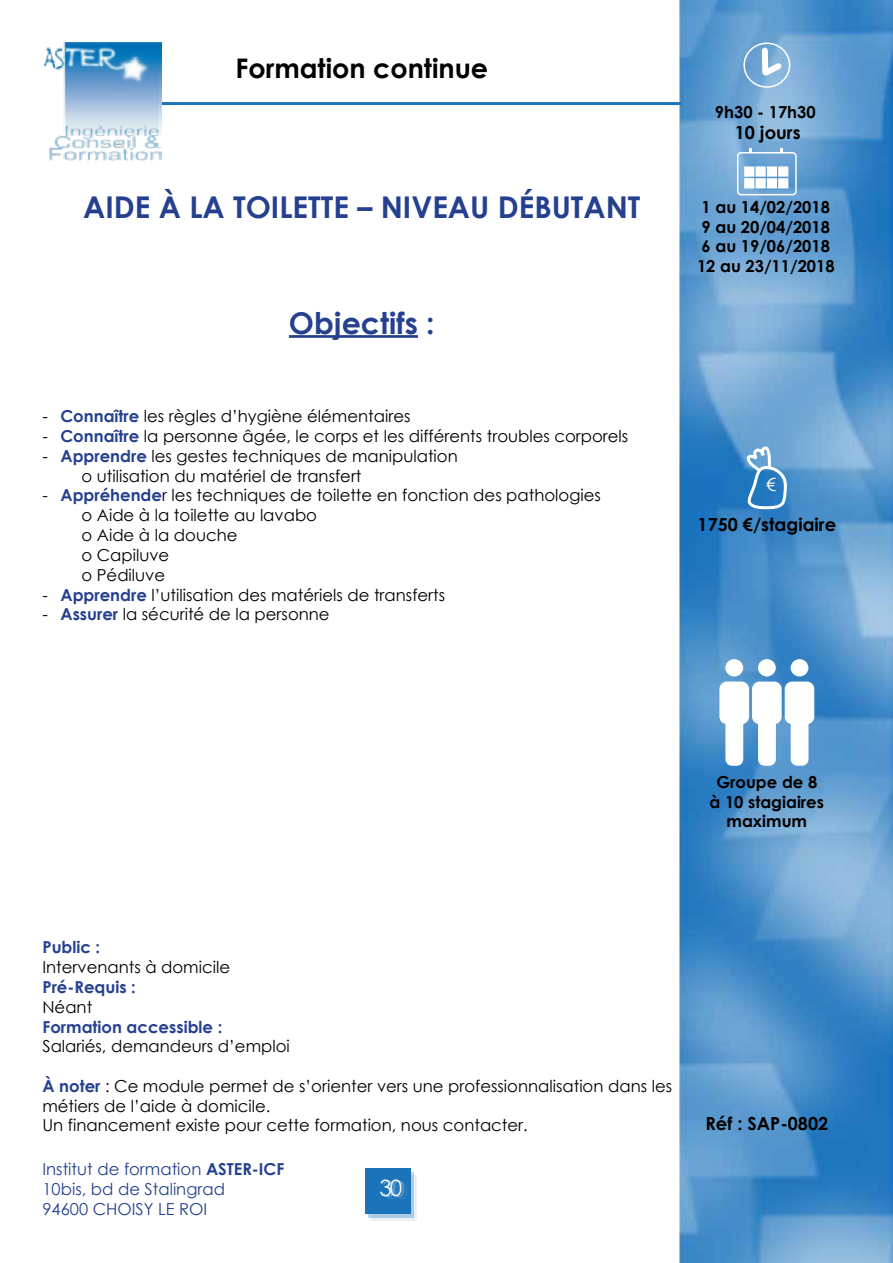
<style>
.page{position:relative;width:893px;height:1263px;background:#fff}
.page>*{position:absolute;margin:0;border:0;box-sizing:border-box;transform-origin:0 0}
.t1{font:700 30px "Century Gothic";color:#25408f}
.t2{font:700 27px "Century Gothic";color:#000}
.t3{font:22.5px "Century Gothic";color:#fff}
.t4{font:700 18px "Century Gothic";color:#000}
.t5{font:18px "Century Gothic";color:#fff}
.t6{font:16.5px/19.8px "Century Gothic";color:#000}
.t7{font:700 16.5px/19.8px "Century Gothic";color:#000}
.t8{font:16.5px/19.8px "Century Gothic";color:#25408f}
.t9{font:700 16.5px "Century Gothic";color:#25408f}
.s1{font-weight:700;color:#25408f}
.s2{font-weight:700}
</style>
<div class="page">
<img style="left:679px;top:0;width:214px;height:1263px">
<div style="left:365px;top:1168px;width:46px;height:46px;background:#1b73ba"></div>
<div style="left:368px;top:1172px;width:46px;height:46px;background:#1b73ba"></div>
<svg style="left:371px;top:1175px;width:46px;height:45px"></svg>
<hr style="left:121px;top:102px;width:560px;height:3px;background:#1b73ba">
<img style="left:43px;top:43px;width:118px;height:118px">
<div style="left:743px;top:43px;width:47px;height:45px;border:2px solid #fff;border-radius:50%"></div>
<svg style="left:758px;top:44px;width:28px;height:37px"></svg>
<svg style="left:747px;top:448px;width:42px;height:64px"></svg>
<div style="left:737px;top:152px;width:60px;height:43px;border:2px solid #fff;border-radius:3px"></div>
<div style="left:745px;top:167px;width:9px;height:9px;background:#fff"></div>
<div style="left:744px;top:166px;width:10px;height:11px;border:2px solid #fff"></div>
<div style="left:756px;top:167px;width:9px;height:9px;background:#fff"></div>
<div style="left:755px;top:166px;width:11px;height:11px;border:2px solid #fff"></div>
<div style="left:768px;top:167px;width:8px;height:9px;background:#fff"></div>
<div style="left:767px;top:166px;width:10px;height:11px;border:2px solid #fff"></div>
<div style="left:779px;top:167px;width:9px;height:9px;background:#fff"></div>
<div style="left:778px;top:166px;width:10px;height:11px;border:2px solid #fff"></div>
<div style="left:745px;top:179px;width:9px;height:9px;background:#fff"></div>
<div style="left:744px;top:178px;width:10px;height:10px;border:2px solid #fff"></div>
<div style="left:756px;top:179px;width:9px;height:9px;background:#fff"></div>
<div style="left:755px;top:178px;width:11px;height:10px;border:2px solid #fff"></div>
<div style="left:768px;top:179px;width:8px;height:9px;background:#fff"></div>
<div style="left:767px;top:178px;width:10px;height:10px;border:2px solid #fff"></div>
<div style="left:779px;top:179px;width:9px;height:9px;background:#fff"></div>
<div style="left:778px;top:178px;width:10px;height:10px;border:2px solid #fff"></div>
<div style="left:726px;top:660px;width:16px;height:16px;background:#fff;border-radius:50%"></div>
<div style="left:725px;top:659px;width:18px;height:17px;border:2px solid #fff;border-radius:50%"></div>
<div style="left:759px;top:660px;width:16px;height:16px;background:#fff;border-radius:50%"></div>
<div style="left:758px;top:659px;width:18px;height:17px;border:2px solid #fff;border-radius:50%"></div>
<div style="left:791px;top:660px;width:17px;height:16px;background:#fff;border-radius:50%"></div>
<div style="left:791px;top:659px;width:17px;height:17px;border:2px solid #fff;border-radius:50%"></div>
<svg style="left:719px;top:681px;width:96px;height:85px"></svg>
<hr style="left:289px;top:335px;width:129px;height:3px;background:#25408f">
<h2 class="t2" style="left:235px;top:48px;width:254px">Formation continue</h2>
<h1 class="t1" style="left:83px;top:184px;width:559px">AIDE À LA TOILETTE – NIVEAU DÉBUTANT</h1>
<h1 class="t1" style="left:289px;top:300px;width:147px">Objectifs :</h1>
<p class="t6" style="left:42px;top:406px;width:369px">- <span class="s1">Connaître</span> les règles d’hygiène élémentaires</p>
<p class="t6" style="left:42px;top:426px;width:587px">- <span class="s1">Connaître</span> la personne âgée, le corps et les différents troubles corporels</p>
<p class="t6" style="left:81px;top:446px;width:378px;text-indent:-39px">- <span class="s1">Apprendre</span> les gestes techniques de manipulation o utilisation du matériel de transfert</p>
<p class="t6" style="left:81px;top:485px;width:521px;text-indent:-39px">- <span class="s1">Appréhende</span>r les techniques de toilette en fonction des pathologies o Aide à la toilette au lavabo<br>o Aide à la douche<br>o Capiluve<br>o Pédiluve</p>
<p class="t6" style="left:42px;top:584px;width:404px">- <span class="s1">Apprendre</span> l’utilisation des matériels de transferts</p>
<p class="t6" style="left:42px;top:604px;width:289px">- <span class="s1">Assurer</span> la sécurité de la personne</p>
<p class="t7" style="left:715px;top:101px;width:102px">9h30 - 17h30</p>
<p class="t4" style="left:735px;top:119px;width:67px">10 jours</p>
<p class="t7" style="left:697px;top:196px;width:139px">1 au 14/02/2018<br>9 au 20/04/2018<br>6 au 19/06/2018<br>12 au 23/11/2018</p>
<p class="t5" style="left:766px;top:471px;width:11px">€</p>
<p class="t4" style="left:698px;top:511px;width:140px">1750 €/stagiaire</p>
<p class="t7" style="left:710px;top:771px;width:116px;text-align:center">Groupe de 8 à 10 stagiaires maximum</p>
<p class="t9" style="left:42px;top:935px;width:59px">Public :</p>
<p class="t6" style="left:42px;top:957px;width:189px">Intervenants à domicile</p>
<p class="t9" style="left:42px;top:974px;width:95px">Pré-Requis :</p>
<p class="t6" style="left:42px;top:997px;width:51px">Néant</p>
<p class="t9" style="left:42px;top:1014px;width:181px">Formation accessible :</p>
<p class="t6" style="left:42px;top:1036px;width:249px">Salariés, demandeurs d’emploi</p>
<p class="t6" style="left:42px;top:1076px;width:631px"><span class="s1">À noter</span> : Ce module permet de s’orienter vers une professionnalisation dans les métiers de l’aide à domicile.<br>Un financement existe pour cette formation, nous contacter.</p>
<p class="t8" style="left:43px;top:1159px;width:243px">Institut de formation <span class="s2">ASTER-ICF<br></span>10bis, bd de Stalingrad<br>94600 CHOISY LE ROI</p>
<h3 class="t3" style="left:382px;top:1174px;width:28px">3030</h3>
<p class="t4" style="left:705px;top:1109px;width:124px">Réf : SAP-0802</p>
</div>
